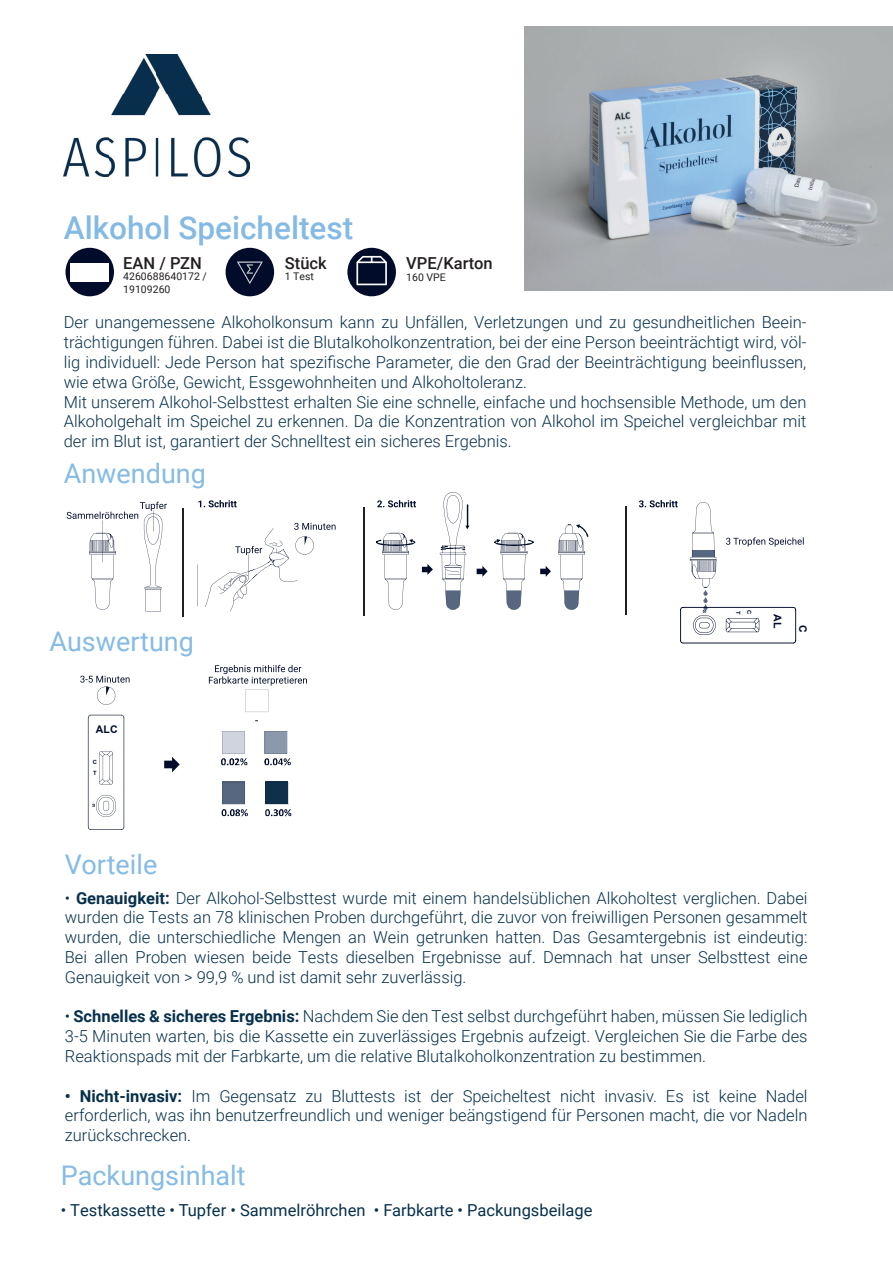
<style>
.page{position:relative;width:893px;height:1263px;background:#fff}
.page>*{position:absolute;margin:0;border:0;box-sizing:border-box;transform-origin:0 0}
.t1{font:500 31.5px "Roboto";color:#85bae4}
.t2{font:27px "Roboto";color:#85bbe5}
.t3{font:300 16.5px/19.8px "Roboto";color:#07304b;text-align:justify}
.t4{font:16.5px "Roboto";color:#07304b}
.t5{font:500 16.5px "Roboto";color:#231f20}
.t6{font:10.5px/12.6px "Roboto";color:#231f20}
.t7{font:700 10.5px "Arial";color:#000c2a}
.t8{font:700 5.7px/10.8px "Arial";color:#000c2a}
.s1{font-weight:700}
</style>
<div class="page">
<div style="left:226px;top:248px;width:48px;height:48px;background:#000c2a;border-radius:50%"></div>
<img style="left:64px;top:54px;width:185px;height:122px">
<svg style="left:164px;top:757px;width:16px;height:15px"></svg>
<svg style="left:88px;top:715px;width:36px;height:115px"></svg>
<svg style="left:221px;top:731px;width:26px;height:34px"></svg>
<svg style="left:264px;top:731px;width:27px;height:34px"></svg>
<svg style="left:222px;top:782px;width:26px;height:34px"></svg>
<svg style="left:265px;top:782px;width:26px;height:34px"></svg>
<svg style="left:80px;top:676px;width:50px;height:29px"></svg>
<svg style="left:209px;top:665px;width:98px;height:47px"></svg>
<svg style="left:376px;top:533px;width:39px;height:77px"></svg>
<svg style="left:494px;top:533px;width:39px;height:77px"></svg>
<svg style="left:558px;top:524px;width:30px;height:86px"></svg>
<svg style="left:440px;top:492px;width:29px;height:118px"></svg>
<svg style="left:422px;top:564px;width:11px;height:11px"></svg>
<svg style="left:477px;top:566px;width:11px;height:11px"></svg>
<svg style="left:540px;top:566px;width:11px;height:11px"></svg>
<svg style="left:67px;top:502px;width:100px;height:109px"></svg>
<svg style="left:198px;top:500px;width:39px;height:7px"></svg>
<hr style="left:198px;top:565px;width:1px;height:41px;background:#000c2a">
<svg style="left:205px;top:523px;width:131px;height:88px"></svg>
<svg style="left:377px;top:500px;width:39px;height:7px"></svg>
<svg style="left:639px;top:500px;width:165px;height:143px"></svg>
<hr style="left:182px;top:508px;width:1px;height:108px;background:#231f20">
<hr style="left:363px;top:507px;width:2px;height:108px;background:#231f20">
<hr style="left:625px;top:506px;width:2px;height:109px;background:#231f20">
<img style="left:525px;top:27px;width:368px;height:263px">
<div style="left:347px;top:248px;width:49px;height:48px;background:#000c2a;border-radius:50%"></div>
<svg style="left:356px;top:256px;width:31px;height:29px"></svg>
<div style="left:65px;top:248px;width:49px;height:48px;background:#000c2a;border-radius:50%"></div>
<img style="left:71px;top:263px;width:38px;height:18px">
<svg style="left:237px;top:262px;width:26px;height:22px"></svg>
<h1 class="t1" style="left:64px;top:206px;width:291px">Alkohol Speicheltest</h1>
<p class="t5" style="left:123px;top:251px;width:80px">EAN / PZN</p>
<p class="t6" style="left:123px;top:269px;width:85px">4260688640172 /<br>19109260</p>
<p class="t5" style="left:285px;top:251px;width:43px">Stück</p>
<p class="t6" style="left:285px;top:269px;width:30px">1 Test</p>
<p class="t5" style="left:406px;top:252px;width:88px">VPE/Karton</p>
<p class="t6" style="left:406px;top:270px;width:41px">160 VPE</p>
<p class="t3" style="left:64px;top:312px;width:744px;text-align:left">Der unangemessene Alkoholkonsum kann zu Unfällen, Verletzungen und zu gesundheitlichen Beein&shy;trächtigungen führen. Dabei ist die Blutalkoholkonzentration, bei der eine Person beeinträchtigt wird, völ&shy;lig individuell: Jede Person hat spezifische Parameter, die den Grad der Beeinträchtigung beeinflussen, wie etwa Größe, Gewicht, Essgewohnheiten und Alkoholtoleranz.<br>Mit unserem Alkohol-Selbsttest erhalten Sie eine schnelle, einfache und hochsensible Methode, um den Alkoholgehalt im Speichel zu erkennen. Da die Konzentration von Alkohol im Speichel vergleichbar mit der im Blut ist, garantiert der Schnelltest ein sicheres Ergebnis.</p>
<h2 class="t2" style="left:64px;top:454px;width:144px">Anwendung</h2>
<h2 class="t2" style="left:50px;top:622px;width:146px">Auswertung</h2>
<p class="t7" style="left:96px;top:722px;width:23px">ALC</p>
<p class="t8" style="left:93px;top:757px;width:6px">C<br>T</p>
<p class="t8" style="left:743px;top:611px;width:5px;rotate:90deg">T</p>
<p class="t8" style="left:754px;top:610px;width:6px;rotate:90deg">C</p>
<p class="t7" style="left:785px;top:614px;width:16px;rotate:90deg">AL</p>
<p class="t7" style="left:810px;top:625px;width:9px;rotate:90deg">C</p>
<h2 class="t2" style="left:65px;top:845px;width:94px">Vorteile</h2>
<p class="t3" style="left:65px;top:887px;width:744px">• <span class="s1">Genauigkeit:</span> Der Alkohol-Selbsttest wurde mit einem handelsüblichen Alkoholtest verglichen. Dabei wurden die Tests an 78 klinischen Proben durchgeführt, die zuvor von freiwilligen Personen gesammelt wurden, die unterschiedliche Mengen an Wein getrunken hatten. Das Gesamtergebnis ist eindeutig:<br>Bei allen Proben wiesen beide Tests dieselben Ergebnisse auf. Demnach hat unser Selbsttest eine Genauigkeit von &gt; 99,9 % und ist damit sehr zuverlässig.</p>
<p class="t3" style="left:65px;top:1006px;width:744px">• <span class="s1">Schnelles &amp; sicheres Ergebnis:</span> Nachdem Sie den Test selbst durchgeführt haben, müssen Sie lediglich 3-5 Minuten warten, bis die Kassette ein zuverlässiges Ergebnis aufzeigt. Vergleichen Sie die Farbe des Reaktionspads mit der Farbkarte, um die relative Blutalkoholkonzentration zu bestimmen.</p>
<p class="t3" style="left:65px;top:1085px;width:744px"><span class="s1">• Nicht-invasiv:</span> Im Gegensatz zu Bluttests ist der Speicheltest nicht invasiv. Es ist keine Nadel erforderlich, was ihn benutzerfreundlich und weniger beängstigend für Personen macht, die vor Nadeln zurückschrecken.</p>
<h2 class="t2" style="left:61px;top:1157px;width:186px">Packungsinhalt</h2>
<p class="t4" style="left:61px;top:1198px;width:533px">• Testkassette • Tupfer • Sammelröhrchen • Farbkarte • Packungsbeilage</p>
</div>
